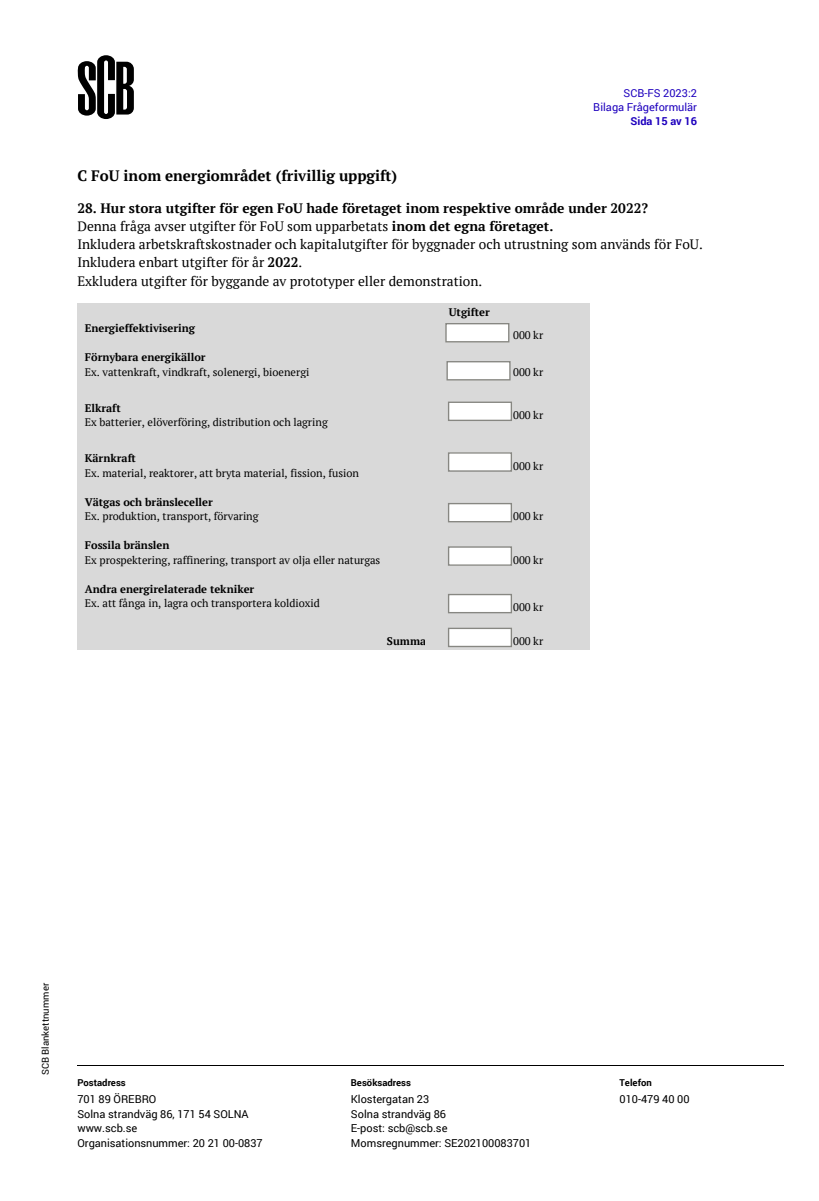
<style>
.page{position:relative;width:819px;height:1201px;background:#fff}
.page>*{position:absolute;margin:0;border:0;box-sizing:border-box;transform-origin:0 0}
.t1{font:700 15.05px "PT Serif";letter-spacing:-.005em;color:#000}
.t2{font:13.65px/18.2px "PT Serif";color:#000}
.t3{font:11.03px/14.3px "PT Serif";color:#000}
.t4{font:11.03px/14.3px "Roboto";color:#000}
.t5{font:11.03px/14.3px "Roboto";color:#1e00be;text-align:right}
.t6{font:700 11.03px "PT Serif";color:#000}
.t7{font:700 9.45px "Roboto";letter-spacing:.005em;color:#000}
.t8{font:9.45px "Roboto";letter-spacing:.005em;color:#000}
.s1{font-weight:700}
</style>
<div class="page">
<hr style="left:77px;top:1064px;width:258px;height:1px;background:#000">
<hr style="left:351px;top:1064px;width:253px;height:1px;background:#000">
<hr style="left:620px;top:1064px;width:164px;height:1px;background:#000">
<svg style="left:78px;top:55px;width:56px;height:64px"></svg>
<div style="left:77px;top:303px;width:348px;height:17px;background:#d9d9d9"></div>
<div style="left:425px;top:303px;width:87px;height:17px;background:#d9d9d9"></div>
<div style="left:512px;top:303px;width:78px;height:17px;background:#d9d9d9"></div>
<div style="left:77px;top:320px;width:348px;height:30px;background:#d9d9d9"></div>
<div style="left:425px;top:320px;width:87px;height:30px;background:#d9d9d9"></div>
<div style="left:512px;top:320px;width:78px;height:30px;background:#d9d9d9"></div>
<div style="left:77px;top:350px;width:348px;height:43px;background:#d9d9d9"></div>
<div style="left:425px;top:350px;width:87px;height:43px;background:#d9d9d9"></div>
<div style="left:512px;top:350px;width:78px;height:43px;background:#d9d9d9"></div>
<div style="left:77px;top:393px;width:348px;height:43px;background:#d9d9d9"></div>
<div style="left:425px;top:393px;width:87px;height:43px;background:#d9d9d9"></div>
<div style="left:512px;top:393px;width:78px;height:43px;background:#d9d9d9"></div>
<div style="left:77px;top:436px;width:348px;height:58px;background:#d9d9d9"></div>
<div style="left:425px;top:436px;width:87px;height:58px;background:#d9d9d9"></div>
<div style="left:512px;top:436px;width:78px;height:58px;background:#d9d9d9"></div>
<div style="left:77px;top:494px;width:348px;height:44px;background:#d9d9d9"></div>
<div style="left:425px;top:494px;width:87px;height:44px;background:#d9d9d9"></div>
<div style="left:512px;top:494px;width:78px;height:44px;background:#d9d9d9"></div>
<div style="left:77px;top:538px;width:348px;height:43px;background:#d9d9d9"></div>
<div style="left:425px;top:538px;width:87px;height:43px;background:#d9d9d9"></div>
<div style="left:512px;top:538px;width:78px;height:43px;background:#d9d9d9"></div>
<div style="left:77px;top:581px;width:348px;height:52px;background:#d9d9d9"></div>
<div style="left:425px;top:581px;width:87px;height:52px;background:#d9d9d9"></div>
<div style="left:512px;top:581px;width:78px;height:52px;background:#d9d9d9"></div>
<div style="left:77px;top:633px;width:348px;height:16px;background:#d9d9d9"></div>
<div style="left:425px;top:633px;width:87px;height:16px;background:linear-gradient(to right,#d7d7d7,#c6c6c5)"></div>
<div style="left:433px;top:633px;width:72px;height:14px;background:#d9d9d9"></div>
<div style="left:512px;top:633px;width:78px;height:16px;background:#d9d9d9"></div>
<div style="left:447px;top:362px;width:63px;height:18px;background:#fff"></div>
<div style="left:446px;top:361px;width:64px;height:19px;border:1px solid #878782"></div>
<div style="left:446px;top:324px;width:62px;height:18px;background:#fff"></div>
<div style="left:445px;top:323px;width:64px;height:19px;border:1px solid #878782"></div>
<div style="left:448px;top:402px;width:63px;height:18px;background:#fff"></div>
<div style="left:448px;top:401px;width:64px;height:20px;border:1px solid #878782"></div>
<div style="left:448px;top:453px;width:63px;height:18px;background:#fff"></div>
<div style="left:448px;top:452px;width:64px;height:20px;border:1px solid #878782"></div>
<div style="left:448px;top:503px;width:63px;height:18px;background:#fff"></div>
<div style="left:448px;top:503px;width:64px;height:19px;border:1px solid #878782"></div>
<div style="left:448px;top:547px;width:63px;height:18px;background:#fff"></div>
<div style="left:448px;top:546px;width:64px;height:20px;border:1px solid #878782"></div>
<div style="left:448px;top:594px;width:63px;height:18px;background:#fff"></div>
<div style="left:448px;top:594px;width:64px;height:19px;border:1px solid #878782"></div>
<div style="left:448px;top:628px;width:63px;height:18px;background:#fff"></div>
<div style="left:448px;top:627px;width:64px;height:20px;border:1px solid #878782"></div>
<p class="t5" style="left:593px;top:85px;width:105px">SCB-FS 2023:2<br>Bilaga Frågeformulär<br><span class="s1">Sida 15 av 16</span></p>
<p class="t1" style="left:77px;top:166px;width:321px">C FoU inom energiområdet (frivillig uppgift)</p>
<p class="t2" style="left:77px;top:199px;width:627px"><span class="s1">28. Hur stora utgifter för egen FoU hade företaget inom respektive område under 2022?<br></span>Denna fråga avser utgifter för FoU som upparbetats <span class="s1">inom det egna företaget.<br></span>Inkludera arbetskraftskostnader och kapitalutgifter för byggnader och utrustning som används för FoU.<br>Inkludera enbart utgifter för år <span class="s1">2022</span>.<br>Exkludera utgifter för byggande av prototyper eller demonstration.</p>
<p class="t6" style="left:448px;top:304px;width:43px">Utgifter</p>
<p class="t6" style="left:85px;top:320px;width:112px">Energieffektivisering</p>
<p class="t3" style="left:513px;top:327px;width:32px">000 kr</p>
<p class="t3" style="left:85px;top:350px;width:226px"><span class="s1">Förnybara energikällor<br></span>Ex. vattenkraft, vindkraft, solenergi, bioenergi</p>
<p class="t3" style="left:513px;top:364px;width:32px">000 kr</p>
<p class="t3" style="left:85px;top:400px;width:244px"><span class="s1">Elkraft<br></span>Ex batterier, elöverföring, distribution och lagring</p>
<p class="t3" style="left:513px;top:408px;width:32px">000 kr</p>
<p class="t3" style="left:85px;top:451px;width:276px"><span class="s1">Kärnkraft<br></span>Ex. material, reaktorer, att bryta material, fission, fusion</p>
<p class="t3" style="left:513px;top:458px;width:32px">000 kr</p>
<p class="t3" style="left:85px;top:494px;width:175px"><span class="s1">Vätgas och bränsleceller<br></span>Ex. produktion, transport, förvaring</p>
<p class="t3" style="left:513px;top:509px;width:32px">000 kr</p>
<p class="t3" style="left:85px;top:538px;width:297px"><span class="s1">Fossila bränslen<br></span>Ex prospektering, raffinering, transport av olja eller naturgas</p>
<p class="t3" style="left:85px;top:581px;width:237px"><span class="s1">Andra energirelaterade tekniker<br></span>Ex. att fånga in, lagra och transportera koldioxid</p>
<p class="t3" style="left:513px;top:552px;width:32px">000 kr</p>
<p class="t3" style="left:513px;top:600px;width:32px">000 kr</p>
<p class="t6" style="left:387px;top:634px;width:41px">Summa</p>
<p class="t3" style="left:513px;top:634px;width:32px">000 kr</p>
<p class="t8" style="left:39px;top:1075px;width:94px;rotate:-90deg">SCB Blankettnummer</p>
<p class="t7" style="left:77px;top:1076px;width:50px">Postadress</p>
<p class="t7" style="left:351px;top:1076px;width:62px">Besöksadress</p>
<p class="t7" style="left:619px;top:1076px;width:34px">Telefon</p>
<p class="t4" style="left:77px;top:1091px;width:187px">701 89 ÖREBRO<br>Solna strandväg 86, 171 54 SOLNA www.scb.se<br>Organisationsnummer: 20 21 00-0837</p>
<p class="t4" style="left:351px;top:1091px;width:182px">Klostergatan 23<br>Solna strandväg 86<br>E-post: scb@scb.se<br>Momsregnummer: SE202100083701</p>
<p class="t4" style="left:619px;top:1091px;width:72px">010-479 40 00</p>
</div>
